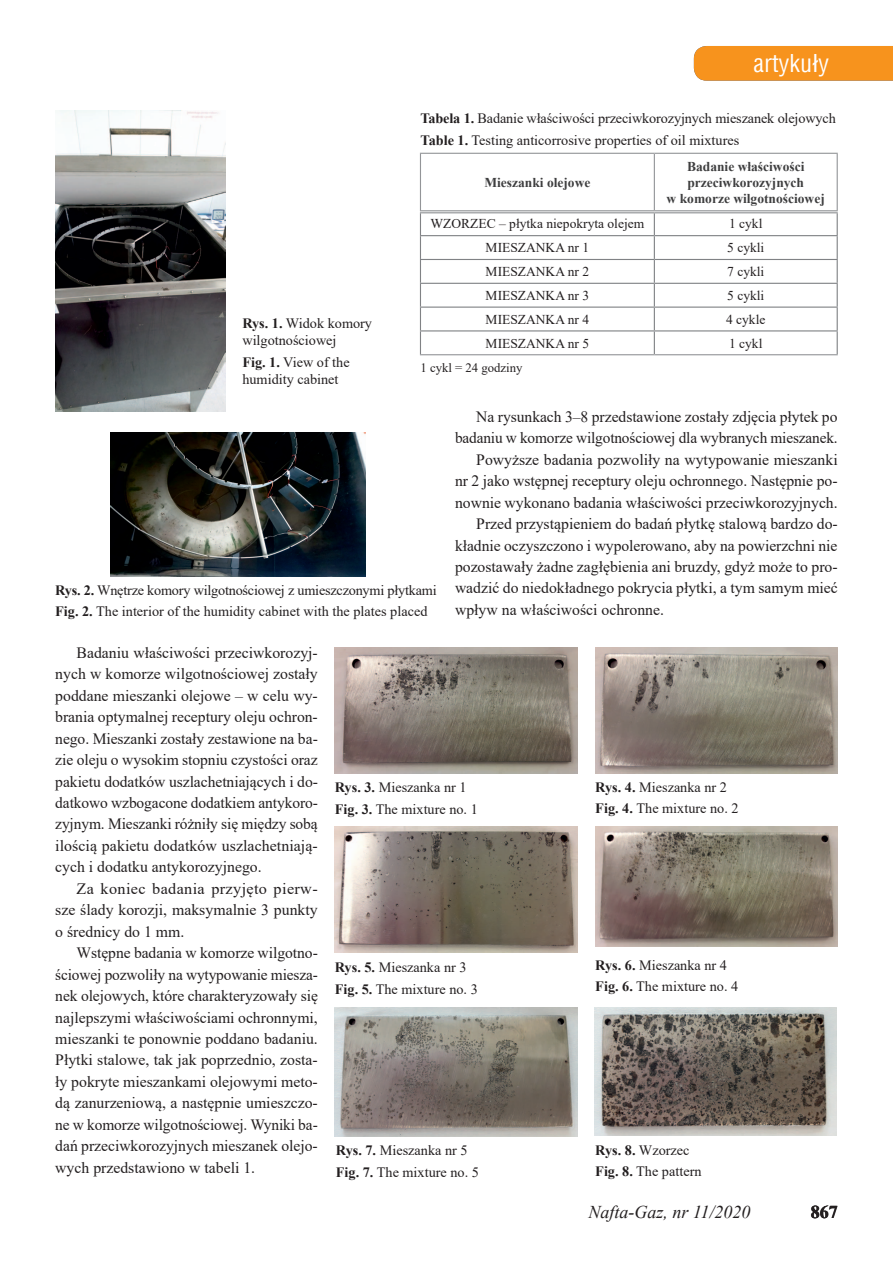
<style>
.page{position:relative;width:893px;height:1263px;background:#fff}
.page>*{position:absolute;margin:0;border:0;box-sizing:border-box;transform-origin:0 0}
.t1{font:24px "Switzerland Condensed";color:#fff}
.t2{font:italic 18px "Times New Roman";color:#231f20}
.t3{font:700 18px "Times New Roman";color:#231f20}
.t4{font:15.75px/21.5px "Times New Roman";color:#231f20;text-align:justify}
.t5{font:14.25px/21.3px "Times New Roman";color:#231f20}
.t6{font:13.5px "Times New Roman";color:#231f20}
.t7{font:700 13.5px/16.2px "Times New Roman";color:#3e3e3f;text-align:center}
.t8{font:12.75px "Times New Roman";color:#231f20}
.s1{font-weight:700}
</style>
<div class="page">
<div style="left:694px;top:46px;width:199px;height:35px;background:#f7931d"></div>
<img style="left:55px;top:111px;width:170px;height:301px">
<img style="left:111px;top:432px;width:255px;height:144px">
<svg style="left:420px;top:154px;width:417px;height:202px"></svg>
<hr style="left:654px;top:154px;width:1px;height:56px;background:#939598">
<hr style="left:420px;top:235px;width:234px;height:1px;background:#808285">
<hr style="left:654px;top:235px;width:184px;height:1px;background:#808285">
<hr style="left:420px;top:259px;width:234px;height:1px;background:#808285">
<hr style="left:654px;top:259px;width:184px;height:1px;background:#808285">
<hr style="left:420px;top:283px;width:234px;height:1px;background:#808285">
<hr style="left:654px;top:283px;width:184px;height:1px;background:#808285">
<hr style="left:420px;top:307px;width:234px;height:1px;background:#808285">
<hr style="left:654px;top:307px;width:184px;height:1px;background:#808285">
<hr style="left:420px;top:330px;width:234px;height:1px;background:#808285">
<hr style="left:654px;top:330px;width:184px;height:1px;background:#808285">
<svg style="left:654px;top:213px;width:1px;height:141px"></svg>
<hr style="left:420px;top:153px;width:234px;height:1px;background:#939598">
<hr style="left:420px;top:154px;width:1px;height:56px;background:#939598">
<hr style="left:654px;top:153px;width:184px;height:1px;background:#939598">
<hr style="left:837px;top:154px;width:1px;height:56px;background:#939598">
<svg style="left:420px;top:213px;width:1px;height:141px"></svg>
<svg style="left:837px;top:213px;width:1px;height:141px"></svg>
<hr style="left:420px;top:354px;width:234px;height:1px;background:#939598">
<hr style="left:654px;top:354px;width:184px;height:1px;background:#939598">
<hr style="left:420px;top:210px;width:234px;height:1px;background:#808285">
<hr style="left:420px;top:212px;width:234px;height:1px;background:#808285">
<hr style="left:654px;top:210px;width:184px;height:1px;background:#808285">
<hr style="left:654px;top:212px;width:184px;height:1px;background:#808285">
<img style="left:335px;top:647px;width:242px;height:126px">
<img style="left:595px;top:647px;width:243px;height:126px">
<img style="left:335px;top:827px;width:242px;height:126px">
<img style="left:595px;top:827px;width:243px;height:119px">
<img style="left:335px;top:1007px;width:242px;height:129px">
<img style="left:594px;top:1007px;width:243px;height:128px">
<h1 class="t1" style="left:754px;top:48px;width:77px">artykuły</h1>
<p class="t5" style="left:242px;top:314px;width:131px;line-height:17.1px"><span class="s1">Rys. 1.</span> Widok komory wilgotnościowej</p>
<p class="t5" style="left:242px;top:353px;width:109px;line-height:17.1px"><span class="s1">Fig. 1.</span> View of the humidity cabinet</p>
<p class="t5" style="left:420px;top:108px;width:417px"><span class="s1">Tabela 1.</span> Badanie właściwości przeciwkorozyjnych mieszanek olejowych<br><span class="s1">Table 1.</span> Testing anticorrosive properties of oil mixtures</p>
<p class="t7" style="left:484px;top:174px;width:108px">Mieszanki olejowe</p>
<p class="t7" style="left:667px;top:158px;width:160px">Badanie właściwości przeciwkorozyjnych<br>w komorze wilgotnościowej</p>
<p class="t6" style="left:431px;top:214px;width:215px">WZORZEC – płytka niepokryta olejem</p>
<p class="t6" style="left:729px;top:214px;width:35px">1 cykl</p>
<p class="t6" style="left:486px;top:238px;width:105px">MIESZANKA nr 1</p>
<p class="t6" style="left:727px;top:238px;width:39px">5 cykli</p>
<p class="t6" style="left:486px;top:262px;width:105px">MIESZANKA nr 2</p>
<p class="t6" style="left:727px;top:262px;width:39px">7 cykli</p>
<p class="t6" style="left:486px;top:286px;width:105px">MIESZANKA nr 3</p>
<p class="t6" style="left:727px;top:286px;width:39px">5 cykli</p>
<p class="t6" style="left:486px;top:310px;width:105px">MIESZANKA nr 4</p>
<p class="t6" style="left:726px;top:310px;width:41px">4 cykle</p>
<p class="t6" style="left:486px;top:333px;width:105px">MIESZANKA nr 5</p>
<p class="t6" style="left:729px;top:333px;width:35px">1 cykl</p>
<p class="t8" style="left:420px;top:359px;width:104px">1 cykl = 24 godziny</p>
<p class="t5" style="left:55px;top:579px;width:383px"><span class="s1">Rys. 2.</span> Wnętrze komory wilgotnościowej z umieszczonymi płytkami<br><span class="s1">Fig. 2.</span> The interior of the humidity cabinet with the plates placed</p>
<p class="t4" style="left:476px;top:405px;width:363px">Na rysunkach 3–8 przedstawione zostały zdjęcia płytek po</p>
<p class="t4" style="left:455px;top:427px;width:384px">badaniu w komorze wilgotnościowej dla wybranych mieszanek.</p>
<p class="t4" style="left:476px;top:448px;width:363px">Powyższe badania pozwoliły na wytypowanie mieszanki</p>
<p class="t4" style="left:455px;top:470px;width:384px">nr 2 jako wstępnej receptury oleju ochronnego. Następnie po-</p>
<p class="t4" style="left:455px;top:491px;width:384px">nownie wykonano badania właściwości przeciwkorozyjnych.</p>
<p class="t4" style="left:476px;top:513px;width:363px">Przed przystąpieniem do badań płytkę stalową bardzo do-</p>
<p class="t4" style="left:455px;top:534px;width:384px">kładnie oczyszczono i wypolerowano, aby na powierzchni nie</p>
<p class="t4" style="left:455px;top:555px;width:384px">pozostawały żadne zagłębienia ani bruzdy, gdyż może to pro-</p>
<p class="t4" style="left:455px;top:577px;width:384px">wadzić do niedokładnego pokrycia płytki, a tym samym mieć</p>
<p class="t4" style="left:455px;top:598px;width:211px">wpływ na właściwości ochronne.</p>
<p class="t4" style="left:55px;top:641px;width:264px;text-indent:21px">Badaniu właściwości przeciwkorozyj&shy;nych w komorze wilgotnościowej zostały poddane mieszanki olejowe – w celu wy&shy;brania optymalnej receptury oleju ochron&shy;nego. Mieszanki zostały zestawione na ba&shy;zie oleju o wysokim stopniu czystości oraz pakietu dodatków uszlachetniających i do&shy;datkowo wzbogacone dodatkiem antykoro&shy;zyjnym. Mieszanki różniły się między sobą ilością pakietu dodatków uszlachetniają&shy;cych i dodatku antykorozyjnego.</p>
<p class="t4" style="left:55px;top:877px;width:264px;text-indent:21px">Za koniec badania przyjęto pierw&shy;sze ślady korozji, maksymalnie 3 punkty o średnicy do 1 mm.</p>
<p class="t4" style="left:55px;top:942px;width:264px;text-indent:21px">Wstępne badania w komorze wilgotno&shy;ściowej pozwoliły na wytypowanie miesza&shy;nek olejowych, które charakteryzowały się najlepszymi właściwościami ochronnymi, mieszanki te ponownie poddano badaniu.<br>Płytki stalowe, tak jak poprzednio, zosta&shy;ły pokryte mieszankami olejowymi meto&shy;dą zanurzeniową, a następnie umieszczo&shy;ne w komorze wilgotnościowej. Wyniki ba&shy;dań przeciwkorozyjnych mieszanek olejo&shy;wych przedstawiono w tabeli 1.</p>
<p class="t5" style="left:335px;top:776px;width:145px"><span class="s1">Rys. 3.</span> Mieszanka nr 1<br><span class="s1">Fig. 3.</span> The mixture no. 1</p>
<p class="t5" style="left:595px;top:776px;width:145px"><span class="s1">Rys. 4.</span> Mieszanka nr 2<br><span class="s1">Fig. 4.</span> The mixture no. 2</p>
<p class="t5" style="left:335px;top:956px;width:145px"><span class="s1">Rys. 5.</span> Mieszanka nr 3<br><span class="s1">Fig. 5.</span> The mixture no. 3</p>
<p class="t5" style="left:595px;top:954px;width:145px"><span class="s1">Rys. 6.</span> Mieszanka nr 4<br><span class="s1">Fig. 6.</span> The mixture no. 4</p>
<p class="t5" style="left:336px;top:1139px;width:145px"><span class="s1">Rys. 7.</span> Mieszanka nr 5<br><span class="s1">Fig. 7.</span> The mixture no. 5</p>
<p class="t5" style="left:595px;top:1139px;width:108px"><span class="s1">Rys. 8.</span> Wzorzec<br><span class="s1">Fig. 8.</span> The pattern</p>
<p class="t2" style="left:588px;top:1200px;width:164px">Nafta-Gaz, nr 11/2020</p>
<p class="t3" style="left:811px;top:1199px;width:28px">867</p>
</div>
